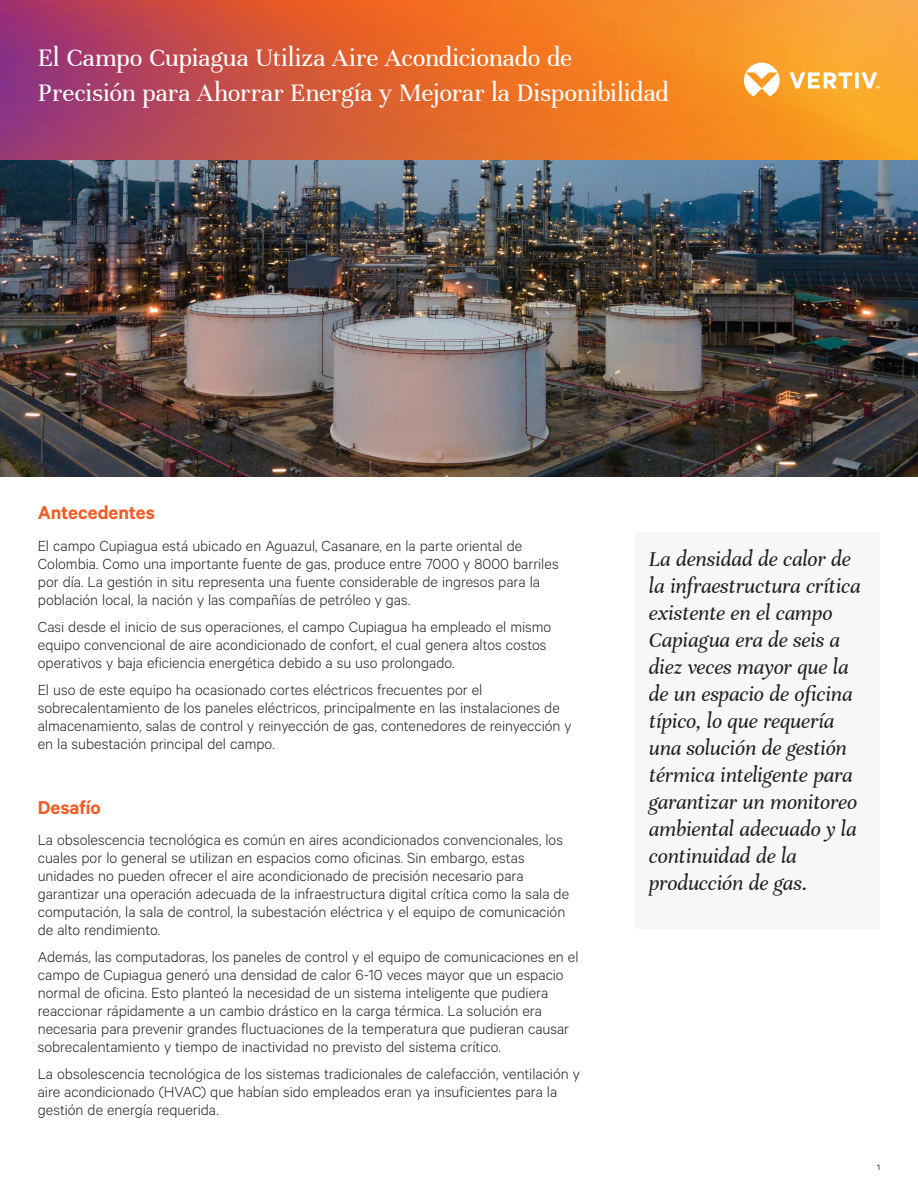
<style>
.page{position:relative;width:918px;height:1188px;background:#fff}
.page>*{position:absolute;margin:0;border:0;box-sizing:border-box;transform-origin:0 0}
.t1{font:27px/34.5px "Unna";letter-spacing:-.005em;color:#fff}
.t2{font:italic 22.5px/27px "Unna";letter-spacing:-.005em;color:#231f20}
.t3{font:600 21px "Calibre";color:#f15b24}
.t4{font:300 16.5px/18px "Calibre";color:#231f20}
.t5{font:9px "Calibre";color:#231f20}
</style>
<div class="page">
<svg style="left:0;top:0;width:918px;height:161px;background:#da6c39"></svg>
<svg style="left:744px;top:63px;width:136px;height:33px"></svg>
<div style="left:635px;top:532px;width:245px;height:397px;background:#f7f7f8"></div>
<img style="left:0;top:161px;width:918px;height:315px">
<h1 class="t1" style="left:38px;top:41px;width:633px">El Campo Cupiagua Utiliza Aire Acondicionado de<br>Precisión para Ahorrar Energía y Mejorar la Disponibilidad</h1>
<p class="t3" style="left:38px;top:500px;width:119px">Antecedentes</p>
<p class="t4" style="left:38px;top:536px;width:522px">El campo Cupiagua está ubicado en Aguazul, Casanare, en la parte oriental de Colombia. Como una importante fuente de gas, produce entre 7000 y 8000 barriles por día. La gestión in situ representa una fuente considerable de ingresos para la población local, la nación y las compañías de petróleo y gas.</p>
<p class="t4" style="left:38px;top:617px;width:515px">Casi desde el inicio de sus operaciones, el campo Cupiagua ha empleado el mismo equipo convencional de aire acondicionado de confort, el cual genera altos costos operativos y baja eficiencia energética debido a su uso prolongado.</p>
<p class="t4" style="left:38px;top:680px;width:535px">El uso de este equipo ha ocasionado cortes eléctricos frecuentes por el sobrecalentamiento de los paneles eléctricos, principalmente en las instalaciones de almacenamiento, salas de control y reinyección de gas, contenedores de reinyección y en la subestación principal del campo.</p>
<p class="t3" style="left:38px;top:795px;width:65px">Desafío</p>
<p class="t4" style="left:38px;top:830px;width:533px">La obsolescencia tecnológica es común en aires acondicionados convencionales, los cuales por lo general se utilizan en espacios como oficinas. Sin embargo, estas unidades no pueden ofrecer el aire acondicionado de precisión necesario para garantizar una operación adecuada de la infraestructura digital crítica como la sala de computación, la sala de control, la subestación eléctrica y el equipo de comunicación de alto rendimiento.</p>
<p class="t4" style="left:38px;top:947px;width:542px">Además, las computadoras, los paneles de control y el equipo de comunicaciones en el campo de Cupiagua generó una densidad de calor 6-10 veces mayor que un espacio normal de oficina. Esto planteó la necesidad de un sistema inteligente que pudiera reaccionar rápidamente a un cambio drástico en la carga térmica. La solución era necesaria para prevenir grandes fluctuaciones de la temperatura que pudieran causar sobrecalentamiento y tiempo de inactividad no previsto del sistema crítico.</p>
<p class="t4" style="left:38px;top:1064px;width:544px">La obsolescencia tecnológica de los sistemas tradicionales de calefacción, ventilación y aire acondicionado (HVAC) que habían sido empleados eran ya insuficientes para la gestión de energía requerida.</p>
<p class="t2" style="left:649px;top:545px;width:213px">La densidad de calor de la infraestructura crítica existente en el campo<br>Capiagua era de seis a diez veces mayor que la de un espacio de oficina típico, lo que requería una solución de gestión térmica inteligente para garantizar un monitoreo ambiental adecuado y la continuidad de la producción de gas.</p>
<p class="t5" style="left:877px;top:1162px;width:4px">1</p>
</div>
